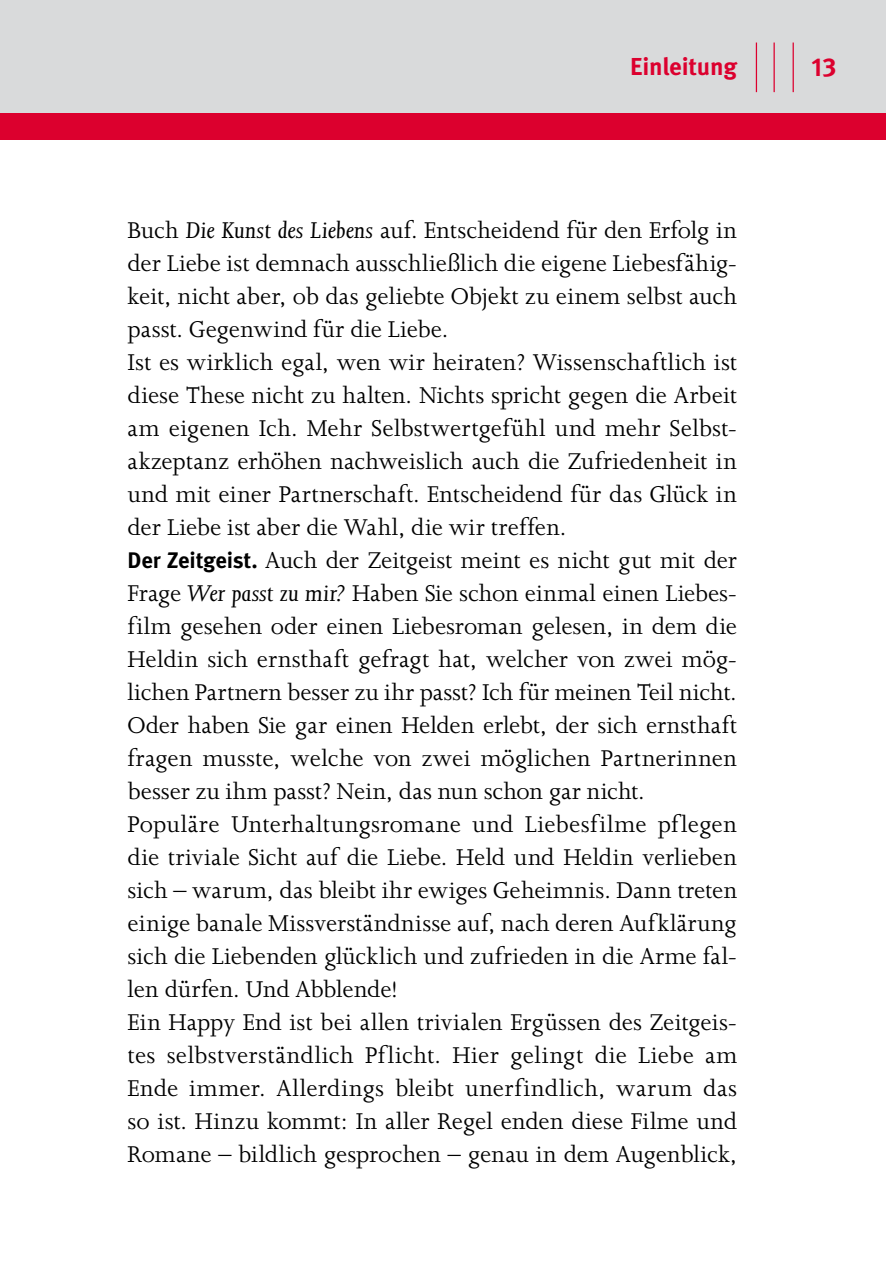
<style>
.page{position:relative;width:886px;height:1276px;background:#fff}
.page>*{position:absolute;margin:0;border:0;box-sizing:border-box;transform-origin:0 0}
._02_01_GS{font:26.25px/33px "Joanna MT Std";letter-spacing:.005em;color:#000;text-align:justify}
.t1{font:700 26px "Meta Pro";color:#dc002e}
.t2{font:700 24.5px "Meta Pro";letter-spacing:-.01em;color:#dc002e}
.s1{font-style:italic}
.s2{font-family:"Meta Pro";font-weight:700;font-size:22.5px}
</style>
<div class="page">
<div style="left:0;top:0;width:886px;height:120px;background:#d9dadb"></div>
<div style="left:0;top:113px;width:886px;height:27px;background:#dc002e"></div>
<hr style="left:792px;top:43px;width:2px;height:49px;background:#dc002e">
<hr style="left:773px;top:43px;width:2px;height:49px;background:#dc002e">
<hr style="left:756px;top:43px;width:1px;height:49px;background:#dc002e">
<p class="t2" style="left:630px;top:51px;width:108px">Einleitung</p>
<p class="t1" style="left:811px;top:50px;width:26px">13</p>
<p class="_02_01_GS" style="left:128px;top:214px;width:611px">Buch <span class="s1">Die Kunst des Liebens</span> auf. Entscheidend für den Erfolg in der Liebe ist demnach ausschließlich die eigene Liebesfähig&shy;keit, nicht aber, ob das geliebte Objekt zu einem selbst auch passt. Gegenwind für die Liebe.</p>
<p class="_02_01_GS" style="left:128px;top:346px;width:611px">Ist es wirklich egal, wen wir heiraten? Wissenschaftlich ist diese These nicht zu halten. Nichts spricht gegen die Arbeit am eigenen Ich. Mehr Selbstwertgefühl und mehr Selbst&shy;akzeptanz erhöhen nachweislich auch die Zufriedenheit in und mit einer Partnerschaft. Entscheidend für das Glück in der Liebe ist aber die Wahl, die wir treffen.</p>
<p class="_02_01_GS" style="left:128px;top:544px;width:611px"><span class="s2">Der Zeitgeist.</span> Auch der Zeitgeist meint es nicht gut mit der Frage <span class="s1">Wer passt zu mir?</span> Haben Sie schon einmal einen Liebes&shy;film gesehen oder einen Liebesroman gelesen, in dem die Heldin sich ernsthaft gefragt hat, welcher von zwei mög&shy;lichen Partnern besser zu ihr passt? Ich für meinen Teil nicht.<br>Oder haben Sie gar einen Helden erlebt, der sich ernsthaft fragen musste, welche von zwei möglichen Partnerinnen besser zu ihm passt? Nein, das nun schon gar nicht.</p>
<p class="_02_01_GS" style="left:128px;top:808px;width:611px">Populäre Unterhaltungsromane und Liebesfilme pflegen die triviale Sicht auf die Liebe. Held und Heldin verlieben sich – warum, das bleibt ihr ewiges Geheimnis. Dann treten einige banale Missverständnisse auf, nach deren Aufklärung sich die Liebenden glücklich und zufrieden in die Arme fal&shy;len dürfen. Und Abblende!</p>
<p class="_02_01_GS" style="left:128px;top:1006px;width:611px">Ein Happy End ist bei allen trivialen Ergüssen des Zeitgeis&shy;tes selbstverständlich Pflicht. Hier gelingt die Liebe am Ende immer. Allerdings bleibt unerfindlich, warum das so ist. Hinzu kommt: In aller Regel enden diese Filme und Romane – bildlich gesprochen – genau in dem Augenblick,</p>
</div>
